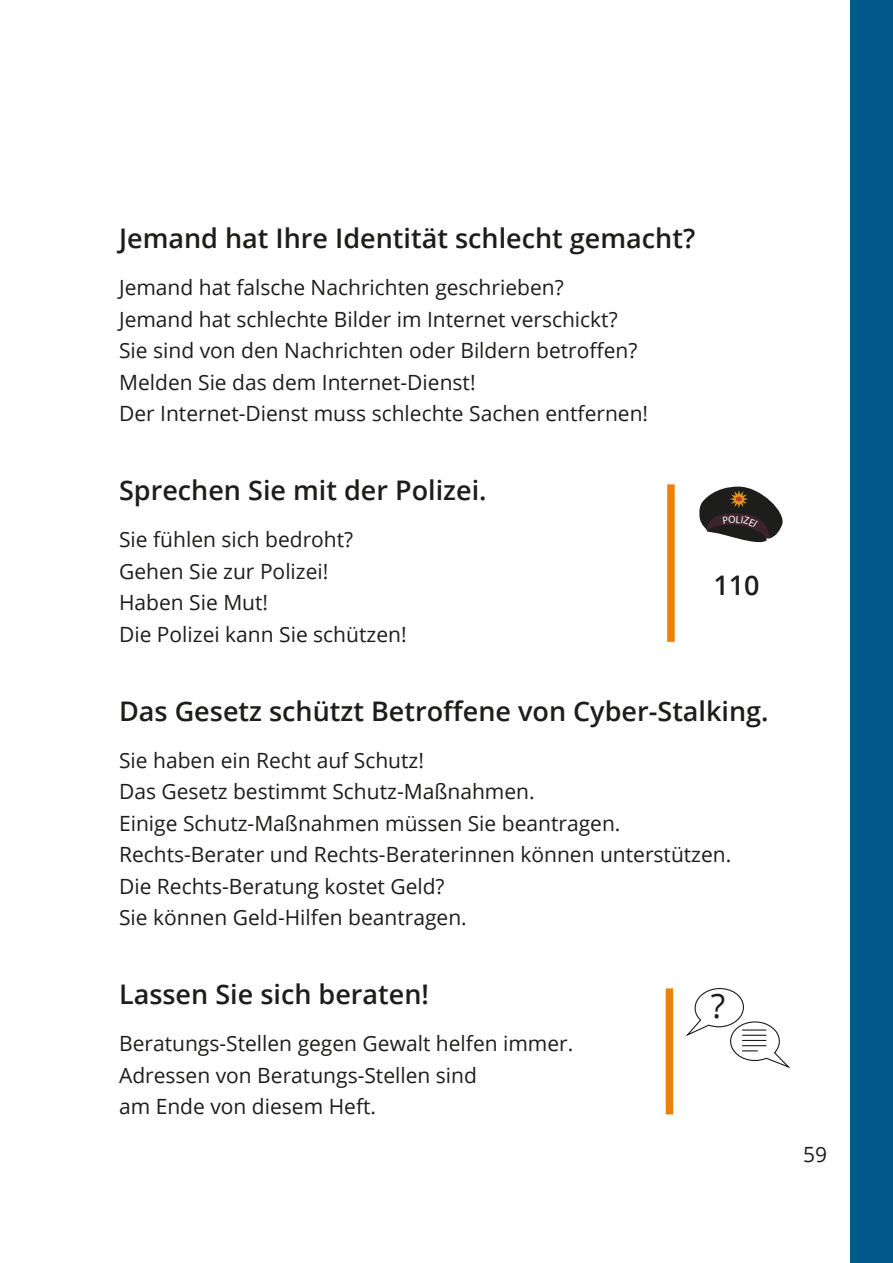
<style>
.page{position:relative;width:893px;height:1263px;background:#fff}
.page>*{position:absolute;margin:0;border:0;box-sizing:border-box;transform-origin:0 0}
.t1{font:33.75px "Open Sans";color:#1d1d1b}
.t2{font:600 27px "Open Sans";color:#1d1d1b}
.t3{font:21px/31.5px "Open Sans";color:#1d1d1b}
</style>
<div class="page">
<div style="left:667px;top:484px;width:8px;height:158px;background:#ef8005"></div>
<div style="left:666px;top:988px;width:7px;height:126px;background:#ef8005"></div>
<svg style="left:686px;top:988px;width:104px;height:80px"></svg>
<div style="left:850px;top:0;width:43px;height:1263px;background:#00598a"></div>
<svg style="left:699px;top:486px;width:84px;height:57px"></svg>
<p class="t2" style="left:119px;top:220px;width:578px">Jemand hat Ihre Identität schlecht gemacht?</p>
<p class="t3" style="left:119px;top:271px;width:531px">Jemand hat falsche Nachrichten geschrieben?<br>Jemand hat schlechte Bilder im Internet verschickt?<br>Sie sind von den Nachrichten oder Bildern betroffen?<br>Melden Sie das dem Internet-Dienst!<br>Der Internet-Dienst muss schlechte Sachen entfernen!</p>
<p class="t2" style="left:119px;top:472px;width:369px">Sprechen Sie mit der Polizei.</p>
<p class="t3" style="left:119px;top:523px;width:289px">Sie fühlen sich bedroht?<br>Gehen Sie zur Polizei!<br>Haben Sie Mut!<br>Die Polizei kann Sie schützen!</p>
<p class="t2" style="left:713px;top:566px;width:48px">110</p>
<p class="t2" style="left:119px;top:692px;width:651px">Das Gesetz schützt Betroffene von Cyber-Stalking.</p>
<p class="t3" style="left:119px;top:744px;width:614px">Sie haben ein Recht auf Schutz!<br>Das Gesetz bestimmt Schutz-Maßnahmen.<br>Einige Schutz-Maßnahmen müssen Sie beantragen.<br>Rechts-Berater und Rechts-Beraterinnen können unterstützen.<br>Die Rechts-Beratung kostet Geld?<br>Sie können Geld-Hilfen beantragen.</p>
<p class="t2" style="left:119px;top:976px;width:311px">Lassen Sie sich beraten!</p>
<p class="t3" style="left:119px;top:1027px;width:456px">Beratungs-Stellen gegen Gewalt helfen immer.<br>Adressen von Beratungs-Stellen sind<br>am Ende von diesem Heft.</p>
<h1 class="t1" style="left:711px;top:983px;width:16px">?</h1>
<p class="t3" style="left:803px;top:1138px;width:26px">59</p>
</div>
